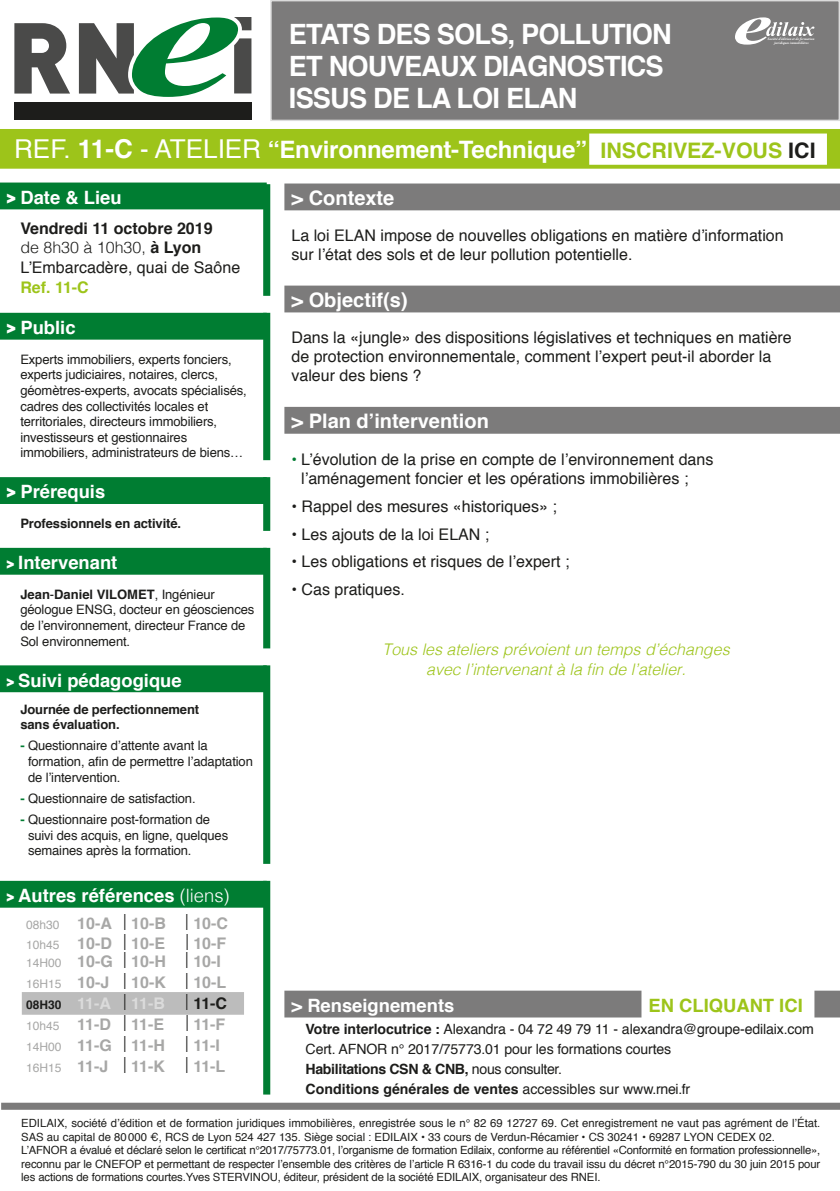
<style>
.page{position:relative;width:840px;height:1191px;background:#fff}
.page>*{position:absolute;margin:0;border:0;box-sizing:border-box;transform-origin:0 0}
.t1{font:700 28px/32px "Helvetica";letter-spacing:-.03em;color:#fff}
.t2{font:700 24px "Helvetica";letter-spacing:-.01em;color:#fff}
.t3{font:700 21.4px "Helvetica";color:#9dc41a}
.t4{font:700 20px "Helvetica";color:#fff}
.t5{font:700 18.4px "Helvetica";color:#fff}
.t6{font:700 18.4px "Helvetica";color:#9dc41a}
.t7{font:16px/19.2px "Helvetica";color:#1d1d1b}
.t8{font:700 16px/20.8px "Helvetica";color:#a7a7a6}
.t9{font:italic 300 16px/20px "Helvetica";color:#9dc41a;text-align:center}
.t10{font:700 16px/19.2px "Helvetica";color:#1d1d1b}
.t11{font:700 16px "Helvetica";color:#9dc41a}
.t12{font:14.2px/19.8px "Helvetica";letter-spacing:-.01em;color:#1d1d1b}
.t13{font:13px/15.6px "Helvetica";letter-spacing:-.01em;color:#1d1d1b}
.t14{font:700 13px/15.6px "Helvetica";letter-spacing:-.01em;color:#1d1d1b}
.t15{font:11.2px/13.6px "Helvetica";letter-spacing:-.01em;color:#1d1d1b}
.t16{font:italic 700 3.6px/3.4px "Adobe Garamond Pro";color:#fff;text-align:center}
.s1{font-weight:400;font-size:26px}
.s2{font-size:26px}
.s3{color:#1d1d1b}
.s4{font-family:"DINOT";font-weight:900}
.s5{font-weight:300}
.s6{font-weight:400}
.s7{font-family:"DINOT";font-weight:900;font-size:15.6px}
.s8{font-weight:700}
.s9{font-weight:700;color:#007d32}
.s10{font-weight:400;font-size:12px}
.s11{font-size:12px;color:#1d1d1b}
.s12{color:#dbdbdb}
</style>
<div class="page">
<div style="left:0;top:129px;width:839px;height:40px;background:#9dc41a"></div>
<div style="left:1px;top:1102px;width:838px;height:7px;background:#7c7b7b"></div>
<div style="left:270px;top:0;width:569px;height:121px;background:#7c7b7b;border:1px solid #dbdbdb"></div>
<div style="left:14px;top:102px;width:237px;height:17px;background:#1d1d1b"></div>
<svg style="left:14px;top:23px;width:56px;height:71px"></svg>
<svg style="left:79px;top:17px;width:172px;height:80px"></svg>
<div style="left:263px;top:184px;width:7px;height:910px;background:#007d32"></div>
<svg style="left:735px;top:17px;width:79px;height:28px"></svg>
<div style="left:589px;top:133px;width:237px;height:32px;background:#fff"></div>
<div style="left:284px;top:990px;width:555px;height:27px;background:#7c7b7b"></div>
<div style="left:641px;top:989px;width:173px;height:34px;background:#fff"></div>
<div style="left:284px;top:183px;width:555px;height:27px;background:#7c7b7b"></div>
<div style="left:284px;top:285px;width:555px;height:27px;background:#7c7b7b"></div>
<div style="left:284px;top:407px;width:555px;height:27px;background:#7c7b7b"></div>
<div style="left:0;top:182px;width:266px;height:27px;background:#007d32"></div>
<div style="left:0;top:296px;width:278px;height:17px;background:#fff"></div>
<div style="left:0;top:313px;width:266px;height:27px;background:#007d32"></div>
<div style="left:0;top:460px;width:278px;height:17px;background:#fff"></div>
<div style="left:0;top:477px;width:266px;height:27px;background:#007d32"></div>
<div style="left:0;top:531px;width:278px;height:17px;background:#fff"></div>
<div style="left:0;top:548px;width:266px;height:26px;background:#007d32"></div>
<div style="left:0;top:648px;width:278px;height:17px;background:#fff"></div>
<div style="left:0;top:665px;width:266px;height:27px;background:#007d32"></div>
<div style="left:0;top:864px;width:278px;height:17px;background:#fff"></div>
<div style="left:0;top:881px;width:266px;height:26px;background:#007d32"></div>
<div style="left:22px;top:992px;width:222px;height:22px;background:#bcbcbc"></div>
<h1 class="t1" style="left:289px;top:18px;width:384px">ETATS DES SOLS, POLLUTION<br>ET NOUVEAUX DIAGNOSTICS<br>ISSUS DE LA LOI ELAN</h1>
<p class="t16" style="left:767px;top:37px;width:48px">Société d’édition et de formation juridiques immobilières</p>
<h2 class="t2" style="left:14px;top:130px;width:574px"><span class="s1">REF.</span> <span class="s2">11-C</span> <span class="s1">- ATELIER</span> “Environnement-Technique”</h2>
<h3 class="t3" style="left:600px;top:133px;width:216px">INSCRIVEZ-VOUS <span class="s3">ICI</span></h3>
<h3 class="t5" style="left:6px;top:182px;width:117px"><span class="s4">&gt;</span> Date &amp; Lieu</h3>
<h3 class="t10" style="left:20px;top:219px;width:221px">Vendredi 11 octobre 2019<br><span class="s5">de 8h30 à 10h30,</span> à Lyon<br><span class="s6">L’Embarcadère, quai de Saône</span></h3>
<h3 class="t11" style="left:20px;top:274px;width:70px">Ref. 11-C</h3>
<h3 class="t5" style="left:6px;top:313px;width:71px"><span class="s4">&gt;</span> Public</h3>
<p class="t13" style="left:20px;top:352px;width:228px">Experts immobiliers, experts fonciers, experts judiciaires, notaires, clercs, géomètres-experts, avocats spécialisés, cadres des collectivités locales et territoriales, directeurs immobiliers, investisseurs et gestionnaires immobiliers, administrateurs de biens…</p>
<h3 class="t5" style="left:6px;top:477px;width:100px"><span class="s4">&gt;</span> Prérequis</h3>
<p class="t14" style="left:20px;top:516px;width:162px">Professionnels en activité.</p>
<h3 class="t5" style="left:6px;top:548px;width:113px"><span class="s7">&gt;</span> Intervenant</h3>
<p class="t13" style="left:20px;top:587px;width:235px"><span class="s8">Jean</span>-<span class="s8">Daniel VILOMET</span>, Ingénieur géologue ENSG, docteur en géosciences de l’environnement, directeur France de Sol environnement.</p>
<h3 class="t5" style="left:6px;top:665px;width:177px"><span class="s7">&gt;</span> Suivi pédagogique</h3>
<p class="t14" style="left:20px;top:701px;width:180px">Journée de perfectionnement sans évaluation.</p>
<p class="t13" style="left:28px;top:738px;width:226px;text-indent:-8px"><span class="s9">-</span> Questionnaire d’attente avant la formation, afin de permettre l’adaptation de l’intervention.</p>
<p class="t13" style="left:20px;top:791px;width:177px"><span class="s9">-</span> Questionnaire de satisfaction.</p>
<p class="t13" style="left:28px;top:812px;width:201px;text-indent:-8px"><span class="s9">-</span> Questionnaire post-formation de suivi des acquis, en ligne, quelques semaines après la formation.</p>
<h3 class="t5" style="left:6px;top:880px;width:225px"><span class="s7">&gt;</span> Autres références <span class="s5">(liens)</span></h3>
<h3 class="t8" style="left:26px;top:912px;width:203px"><span class="s10">08h30</span> 10-A <sup>|</sup> 10-B <sup>|</sup> 10-C<br><span class="s10">10h45</span> 10-D <sup>|</sup> 10-E</h3>
<h3 class="t8" style="left:26px;top:935px;width:202px;line-height:18px;text-indent:159px"><sup>|</sup> 10-F<br><span class="s10">14H00</span> 10-G <sup>|</sup> 10-H <sup>|</sup> 10-I</h3>
<h3 class="t8" style="left:26px;top:972px;width:202px"><span class="s10">16H15</span> 10-J <sup>|</sup> 10-K <sup>|</sup> 10-L<br><span class="s11">08H30</span> <span class="s12">11-A</span> <sup>|</sup> <span class="s12">11-B</span></h3>
<h3 class="t10" style="left:185px;top:994px;width:43px"><sup>|</sup> 11-C</h3>
<h3 class="t8" style="left:26px;top:1014px;width:140px"><span class="s10">10h45</span> 11-D <sup>|</sup> 11-E</h3>
<h3 class="t8" style="left:185px;top:1014px;width:42px"><sup>|</sup> 11-F</h3>
<h3 class="t8" style="left:26px;top:1035px;width:140px"><span class="s10">14H00</span> 11-G <sup>|</sup> 11-H</h3>
<h3 class="t8" style="left:185px;top:1035px;width:36px"><sup>|</sup> 11-I</h3>
<h3 class="t8" style="left:26px;top:1055px;width:140px"><span class="s10">16H15</span> 11-J <sup>|</sup> 11-K</h3>
<h3 class="t8" style="left:185px;top:1055px;width:42px"><sup>|</sup> 11-L</h3>
<h3 class="t4" style="left:291px;top:181px;width:104px">&gt; Contexte</h3>
<h3 class="t7" style="left:291px;top:226px;width:493px">La loi ELAN impose de nouvelles obligations en matière d’information sur l’état des sols et de leur pollution potentielle.</h3>
<h3 class="t4" style="left:291px;top:283px;width:118px">&gt; Objectif(s)</h3>
<h3 class="t7" style="left:291px;top:328px;width:501px">Dans la «jungle» des dispositions législatives et techniques en matière de protection environnementale, comment l’expert peut-il aborder la valeur des biens ?</h3>
<h3 class="t4" style="left:291px;top:405px;width:199px">&gt; Plan d’intervention</h3>
<h3 class="t7" style="left:301px;top:450px;width:413px;text-indent:-10px"><span class="s9">•</span> L’évolution de la prise en compte de l’environnement dans l’aménagement foncier et les opérations immobilières ;</h3>
<h3 class="t7" style="left:291px;top:497px;width:267px">• Rappel des mesures «historiques» ;</h3>
<h3 class="t7" style="left:291px;top:525px;width:199px">• Les ajouts de la loi ELAN ;</h3>
<h3 class="t7" style="left:291px;top:553px;width:279px">• Les obligations et risques de l’expert ;</h3>
<h3 class="t7" style="left:291px;top:580px;width:115px">• Cas pratiques.</h3>
<h3 class="t9" style="left:382px;top:638px;width:348px">Tous les ateliers prévoient un temps d’échanges avec l’intervenant à la fin de l’atelier.</h3>
<h3 class="t6" style="left:648px;top:990px;width:156px">EN CLIQUANT ICI</h3>
<h3 class="t5" style="left:291px;top:990px;width:164px">&gt; Renseignements</h3>
<p class="t12" style="left:305px;top:1020px;width:509px"><span class="s8">Votre interlocutrice :</span> Alexandra - 04 72 49 79 11 - alexandra@groupe-edilaix.com Cert. AFNOR n° 2017/75773.01 pour les formations courtes<br><span class="s8">Habilitations CSN &amp; CNB,</span> nous consulter.<br><span class="s8">Conditions générales de ventes</span> accessibles sur www.rnei.fr</p>
<p class="t15" style="left:21px;top:1116px;width:800px">EDILAIX, société d’édition et de formation juridiques immobilières, enregistrée sous le n° 82 69 12727 69. Cet enregistrement ne vaut pas agrément de l’État.<br>SAS au capital de 80000 €, RCS de Lyon 524 427 135. Siège social : EDILAIX • 33 cours de Verdun-Récamier • CS 30241 • 69287 LYON CEDEX 02.<br>L’AFNOR a évalué et déclaré selon le certificat n°2017/75773.01, l’organisme de formation Edilaix, conforme au référentiel «Conformité en formation professionnelle», reconnu par le CNEFOP et permettant de respecter l’ensemble des critères de l’article R 6316-1 du code du travail issu du décret n°2015-790 du 30 juin 2015 pour les actions de formations courtes.Yves STERVINOU, éditeur, président de la société EDILAIX, organisateur des RNEI.</p>
</div>
